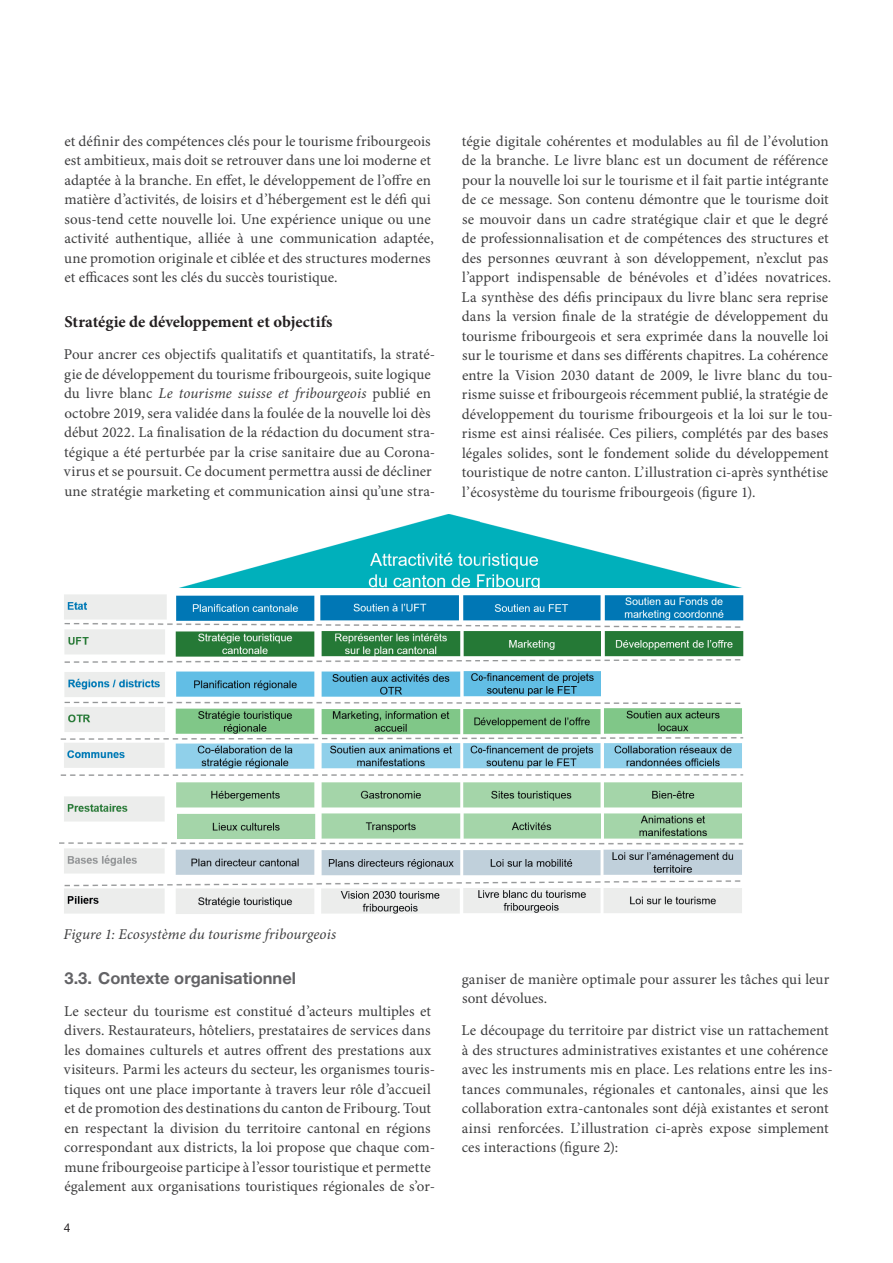
<style>
.page{position:relative;width:893px;height:1263px;background:#fff}
.page>*{position:absolute;margin:0;border:0;box-sizing:border-box;transform-origin:0 0}
.t1{font:700 16.5px "Minion Pro";letter-spacing:-.005em;color:#231f20}
.t2{font:700 16.5px "Helvetica Neue";color:#636366}
.t3{font:15px/19.5px "Minion Pro";letter-spacing:.005em;color:#3e3e3f}
.t4{font:italic 15px "Minion Pro";letter-spacing:.005em;color:#3e3e3f}
.t5{font:12px "Helvetica Neue";color:#231f20}
.s1{font-style:italic}
</style>
<div class="page">
<img style="left:60px;top:514px;width:684px;height:400px">
<p class="t3" style="left:64px;top:131px;width:371px">et définir des compétences clés pour le tourisme fribourgeois est ambitieux, mais doit se retrouver dans une loi moderne et adaptée à la branche. En effet, le développement de l’offre en matière d’activités, de loisirs et d’hébergement est le défi qui sous-tend cette nouvelle loi. Une expérience unique ou une activité authentique, alliée à une communication adaptée, une promotion originale et ciblée et des structures modernes et efficaces sont les clés du succès touristique.</p>
<p class="t1" style="left:64px;top:310px;width:270px">Stratégie de développement et objectifs</p>
<p class="t3" style="left:64px;top:345px;width:373px">Pour ancrer ces objectifs qualitatifs et quantitatifs, la straté&shy;gie de développement du tourisme fribourgeois, suite logique du livre blanc <span class="s1">Le tourisme suisse et fribourgeois</span> publié en octobre 2019, sera validée dans la foulée de la nouvelle loi dès début 2022. La finalisation de la rédaction du document stra&shy;tégique a été perturbée par la crise sanitaire due au Corona&shy;virus et se poursuit. Ce document permettra aussi de décliner une stratégie marketing et communication ainsi qu’une stra-</p>
<p class="t3" style="left:462px;top:131px;width:373px">tégie digitale cohérentes et modulables au fil de l’évolution de la branche. Le livre blanc est un document de référence pour la nouvelle loi sur le tourisme et il fait partie intégrante de ce message. Son contenu démontre que le tourisme doit se mouvoir dans un cadre stratégique clair et que le degré de professionnalisation et de compétences des structures et des personnes œuvrant à son développement, n’exclut pas l’apport indispensable de bénévoles et d’idées novatrices.<br>La synthèse des défis principaux du livre blanc sera reprise dans la version finale de la stratégie de développement du tourisme fribourgeois et sera exprimée dans la nouvelle loi sur le tourisme et dans ses différents chapitres. La cohérence entre la Vision 2030 datant de 2009, le livre blanc du tou&shy;risme suisse et fribourgeois récemment publié, la stratégie de développement du tourisme fribourgeois et la loi sur le tou&shy;risme est ainsi réalisée. Ces piliers, complétés par des bases légales solides, sont le fondement solide du développement touristique de notre canton. L’illustration ci-après synthétise l’écosystème du tourisme fribourgeois (figure 1).</p>
<p class="t4" style="left:64px;top:923px;width:274px">Figure 1: Ecosystème du tourisme fribourgeois</p>
<p class="t2" style="left:65px;top:967px;width:233px">3.3. Contexte organisationnel</p>
<p class="t3" style="left:64px;top:1001px;width:373px">Le secteur du tourisme est constitué d’acteurs multiples et divers. Restaurateurs, hôteliers, prestataires de services dans les domaines culturels et autres offrent des prestations aux visiteurs. Parmi les acteurs du secteur, les organismes touris&shy;tiques ont une place importante à travers leur rôle d’accueil et de promotion des destinations du canton de Fribourg. Tout en respectant la division du territoire cantonal en régions correspondant aux districts, la loi propose que chaque com&shy;mune fribourgeoise participe à l’essor touristique et permette également aux organisations touristiques régionales de s’or-</p>
<p class="t5" style="left:64px;top:1220px;width:8px">4</p>
<p class="t3" style="left:462px;top:969px;width:369px">ganiser de manière optimale pour assurer les tâches qui leur sont dévolues.</p>
<p class="t3" style="left:462px;top:1021px;width:373px">Le découpage du territoire par district vise un rattachement à des structures administratives existantes et une cohérence avec les instruments mis en place. Les relations entre les ins&shy;tances communales, régionales et cantonales, ainsi que les collaboration extra-cantonales sont déjà existantes et seront ainsi renforcées. L’illustration ci-après expose simplement ces interactions (figure 2):</p>
</div>
